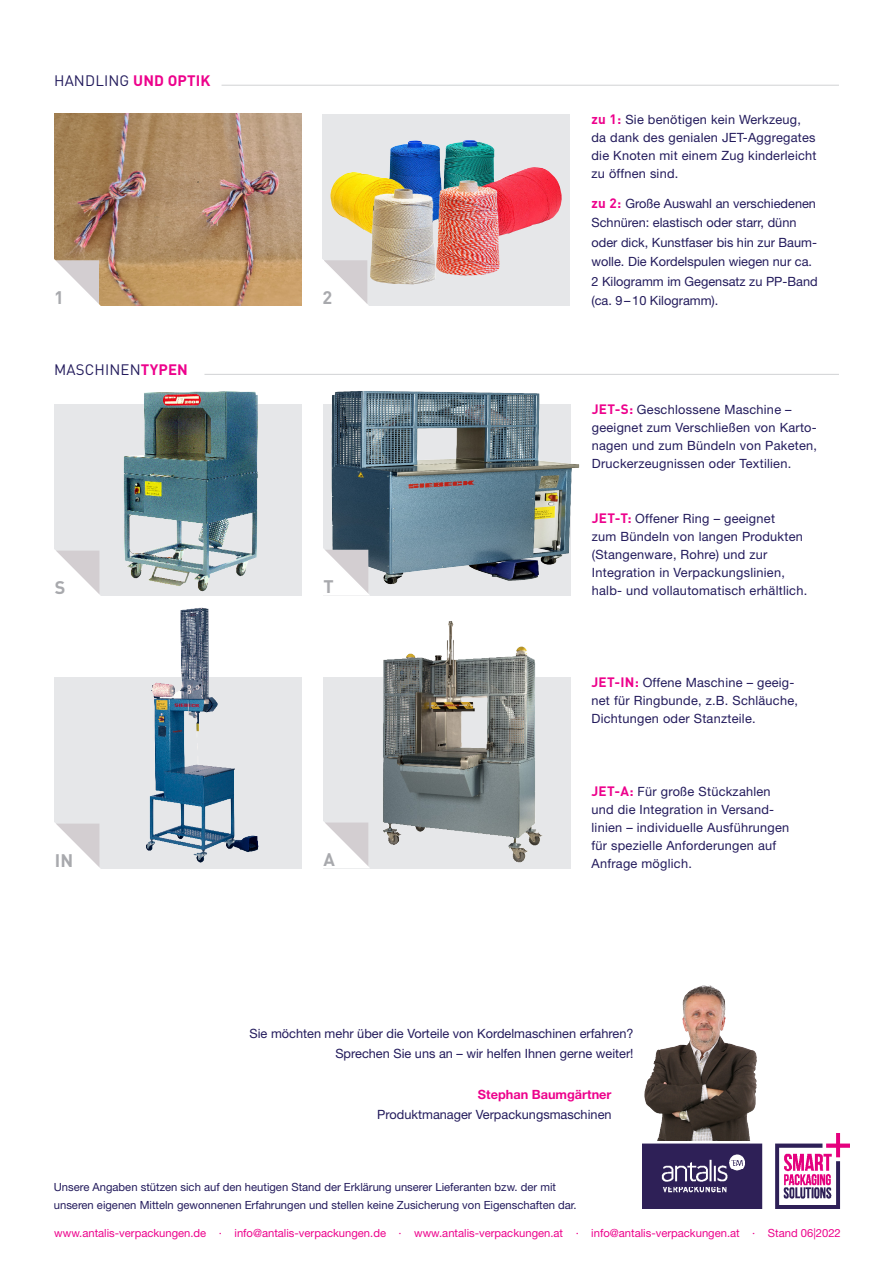
<style>
.page{position:relative;width:893px;height:1263px;background:#fff}
.page>*{position:absolute;margin:0;border:0;box-sizing:border-box;transform-origin:0 0}
.t1{font:700 18px "DINOT";color:#a8a9ad}
.t2{font:15px "DINOT";letter-spacing:.01em;color:#231b5c}
.Body{font:12.75px/18px "Helvetica Neue LT Std";letter-spacing:.02em;color:#231b5c}
.Mehrwert-Umwelt{font:12.75px/19.5px "Helvetica Neue LT Std";color:#231b5c}
.t3{font:700 12.75px "Helvetica Neue LT Std";color:#ed028c}
.t4{font:11.25px "Helvetica Neue LT Std";color:#231b5c}
.t5{font:11.25px "Helvetica Neue LT Std";color:#ed028c}
.s1{font-weight:700;color:#ed028c}
.s2{font-family:"DINOT";font-weight:700;font-size:13.5px;color:#ed028c}
</style>
<div class="page">
<div style="left:323px;top:114px;width:247px;height:191px;background:#e6e7e9"></div>
<img style="left:330px;top:140px;width:232px;height:144px">
<svg style="left:322px;top:258px;width:49px;height:48px"></svg>
<img style="left:54px;top:114px;width:247px;height:191px">
<img style="left:642px;top:1134px;width:207px;height:75px">
<hr style="left:222px;top:85px;width:617px;height:1px;background:#d1d2d4">
<svg style="left:54px;top:258px;width:49px;height:48px"></svg>
<img style="left:642px;top:985px;width:136px;height:155px">
<div style="left:54px;top:404px;width:247px;height:191px;background:#e6e7e9"></div>
<div style="left:323px;top:677px;width:247px;height:191px;background:#e6e7e9"></div>
<div style="left:54px;top:677px;width:247px;height:191px;background:#e6e7e9"></div>
<hr style="left:204px;top:374px;width:635px;height:1px;background:#d1d2d4">
<img style="left:372px;top:627px;width:185px;height:242px">
<img style="left:103px;top:607px;width:180px;height:262px">
<img style="left:268px;top:391px;width:312px;height:236px">
<img style="left:103px;top:374px;width:178px;height:227px">
<svg style="left:54px;top:549px;width:49px;height:47px"></svg>
<svg style="left:322px;top:548px;width:50px;height:48px"></svg>
<svg style="left:54px;top:822px;width:49px;height:47px"></svg>
<svg style="left:323px;top:821px;width:49px;height:48px;background:#eae8e9"></svg>
<p class="t2" style="left:54px;top:69px;width:158px">HANDLING <span class="s1">UND OPTIK</span></p>
<p class="t1" style="left:54px;top:283px;width:11px">1</p>
<p class="t2" style="left:54px;top:358px;width:135px">MASCHINEN<span class="s1">TYPEN</span></p>
<p class="t1" style="left:323px;top:283px;width:11px">2</p>
<p class="t1" style="left:55px;top:573px;width:12px">S</p>
<p class="t1" style="left:324px;top:573px;width:12px">T</p>
<p class="t1" style="left:55px;top:846px;width:20px">IN</p>
<p class="t1" style="left:324px;top:845px;width:13px">A</p>
<p class="Body" style="left:591px;top:111px;width:227px"><span class="s2">zu 1:</span> Sie benötigen kein Werkzeug, da dank des genialen JET-Aggregates die Knoten mit einem Zug kinderleicht zu öffnen sind.</p>
<p class="Mehrwert-Umwelt" style="left:591px;top:193px;width:228px"><span class="s2">zu 2:</span> Große Auswahl an verschiedenen Schnüren: elastisch oder starr, dünn oder dick, Kunstfaser bis hin zur Baum&shy;wolle. Die Kordelspulen wiegen nur ca.<br>2 Kilogramm im Gegensatz zu PP-Band (ca. 9–10 Kilogramm).</p>
<p class="Body" style="left:592px;top:401px;width:227px"><span class="s2">JET-S:</span> Geschlossene Maschine – geeignet zum Verschließen von Karto&shy;nagen und zum Bündeln von Paketen, Druckerzeugnissen oder Textilien.</p>
<p class="Body" style="left:592px;top:510px;width:217px"><span class="s2">JET-T:</span> Offener Ring – geeignet<br>zum Bündeln von langen Produkten (Stangenware, Rohre) und zur Integration in Verpackungslinien, halb- und vollautomatisch erhältlich.</p>
<p class="Body" style="left:591px;top:674px;width:208px"><span class="s2">JET-IN:</span> Offene Maschine – geeig&shy;net für Ringbunde, z.B. Schläuche,<br>Dichtungen oder Stanzteile.</p>
<p class="Body" style="left:591px;top:782px;width:199px"><span class="s2">JET-A:</span> Für große Stückzahlen und die Integration in Versand&shy;linien – individuelle Ausführungen für spezielle Anforderungen auf<br>Anfrage möglich.</p>
<p class="Mehrwert-Umwelt" style="left:250px;top:1024px;width:386px">Sie möchten mehr über die Vorteile von Kordelmaschinen erfahren?</p>
<p class="Mehrwert-Umwelt" style="left:335px;top:1043px;width:300px">Sprechen Sie uns an – wir helfen Ihnen gerne weiter!</p>
<p class="t3" style="left:478px;top:1087px;width:135px">Stephan Baumgärtner</p>
<p class="Mehrwert-Umwelt" style="left:377px;top:1104px;width:236px">Produktmanager Verpackungsmaschinen</p>
<p class="t4" style="left:54px;top:1180px;width:504px">Unsere Angaben stützen sich auf den heutigen Stand der Erklärung unserer Lieferanten bzw. der mit</p>
<p class="t4" style="left:54px;top:1198px;width:524px">unseren eigenen Mitteln gewonnenen Erfahrungen und stellen keine Zusicherung von Eigenschaften dar.</p>
<p class="t5" style="left:54px;top:1226px;width:788px">www.antalis-verpackungen.de · info@antalis-verpackungen.de · www.antalis-verpackungen.at · info@antalis-verpackungen.at · Stand 06|2022</p>
</div>
